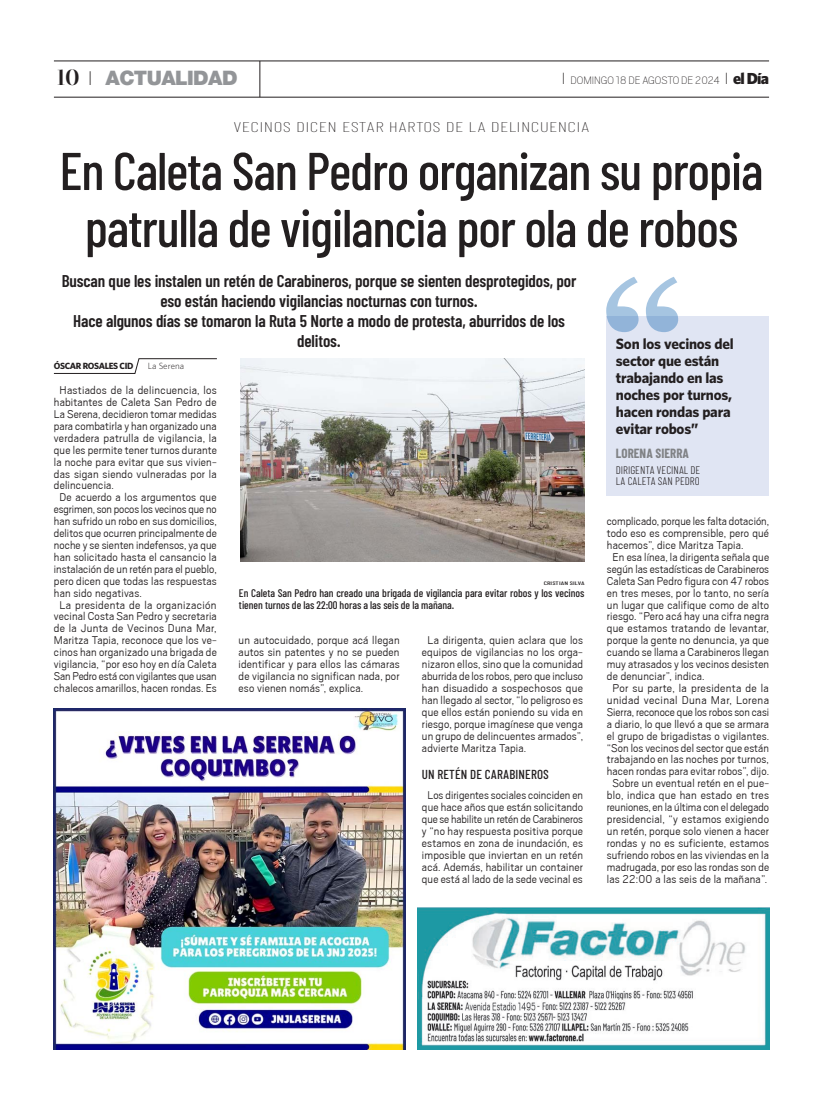
<style>
.page{position:relative;width:823px;height:1106px;background:#fff}
.page>*{position:absolute;margin:0;border:0;box-sizing:border-box;transform-origin:0 0}
.ND_TITULO_PRINCIPAL{font:500 53px/57px "Ashley";letter-spacing:-.02em;color:#231f20;text-align:center}
.t1{font:600 22px "Prumo Display W00";color:#231f20}
.t2{font:900 20px "Helvetica Neue LT Std";letter-spacing:-.03em;color:#939598}
.BAJADA_2021{font:600 17px/20px "Ashley";letter-spacing:-.01em;color:#231f20;text-align:center}
.FRASE_2021{font:700 15px/17px "Whitney";letter-spacing:-.015em;color:#231f20}
.ND_EPIGRAFE{font:100 14px "Ashley";letter-spacing:.02em;color:#231f20;scale:1.4 1}
.ND_SUBTITULO{font:500 13px "Ashley";letter-spacing:.01em;color:#231f20}
.NOMBRE_FRASE_2021{font:700 13px "Ashley";letter-spacing:.005em;color:#808285}
.TEXTO_BASE_2021{font:12.5px/11.9px "Scout";letter-spacing:.015em;color:#231f20;text-align:justify}
.t3{font:300 12px "Scout";color:#231f20}
.ND_PIE_DE_FOTO{font:500 11px/11.9px "Ashley";color:#231f20}
.CARGO_FRASE_2021{font:300 11px "Ashley";letter-spacing:.005em;color:#231f20}
.ND_NOMBRE_PERRIODIST{font:700 9px "Whitney";letter-spacing:-.04em;color:#231f20}
.ND_NOMBRE_PERRIODIST-2{font:300 9px "Whitney";color:#231f20}
.ND_CREDITO_DE_FOTO{font:500 5px "Ashley";letter-spacing:.01em;color:#231f20;scale:1.5 1}
.s1{font-family:"Scout";font-weight:300}
.s2{font-size:18px}
.s3{font-family:"Whitney";font-weight:900;font-size:16px}
</style>
<div class="page">
<hr style="left:54px;top:97px;width:714px;height:1px;background:#231f20">
<hr style="left:259px;top:61px;width:1px;height:36px;background:#231f20">
<hr style="left:54px;top:61px;width:714px;height:1px;background:#231f20">
<img style="left:54px;top:709px;width:351px;height:340px">
<img style="left:417px;top:907px;width:351px;height:142px">
<img style="left:240px;top:358px;width:344px;height:203px">
<div style="left:606px;top:316px;width:162px;height:180px;background:#e0e5f3"></div>
<svg style="left:606px;top:277px;width:71px;height:55px"></svg>
<svg style="left:53px;top:358px;width:164px;height:16px"></svg>
<p class="t1" style="left:57px;top:64px;width:37px">10 <span class="s1">I</span></p>
<p class="t2" style="left:105px;top:66px;width:134px">ACTUALIDAD</p>
<p class="t3" style="left:561px;top:75px;width:209px"><span class="s2">I</span> DOMINGO 18 DE AGOSTO DE 2024 <span class="s2">I</span> <span class="s3">el Día</span></p>
<p class="ND_EPIGRAFE" style="left:233px;top:118px;width:256px">VECINOS DICEN ESTAR HARTOS DE LA DELINCUENCIA</p>
<p class="ND_TITULO_PRINCIPAL" style="left:59px;top:141px;width:705px">En Caleta San Pedro organizan su propia patrulla de vigilancia por ola de robos</p>
<p class="BAJADA_2021" style="left:62px;top:270px;width:516px">Buscan que les instalen un retén de Carabineros, porque se sienten desprotegidos, por eso están haciendo vigilancias nocturnas con turnos.</p>
<p class="BAJADA_2021" style="left:73px;top:310px;width:493px">Hace algunos días se tomaron la Ruta 5 Norte a modo de protesta, aburridos de los delitos.</p>
<p class="TEXTO_BASE_2021" style="left:54px;top:384px;width:164px;text-indent:6px">Hastiados de la delincuencia, los habitantes de Caleta San Pedro de La Serena, decidieron tomar medidas para combatirla y han organizado una verdadera patrulla de vigilancia, la que les permite tener turnos durante la noche para evitar que sus vivien&shy;das sigan siendo vulneradas por la delincuencia.</p>
<p class="TEXTO_BASE_2021" style="left:54px;top:491px;width:164px;text-indent:6px">De acuerdo a los argumentos que esgrimen, son pocos los vecinos que no han sufrido un robo en sus domicilios, delitos que ocurren principalmente de noche y se sienten indefensos, ya que han solicitado hasta el cansancio la instalación de un retén para el pueblo, pero dicen que todas las respuestas han sido negativas.</p>
<p class="TEXTO_BASE_2021" style="left:54px;top:599px;width:164px;text-align:center">La presidenta de la organización vecinal Costa San Pedro y secretaria de la Junta de Vecinos Duna Mar, Maritza Tapia, reconoce que los ve&shy;cinos han organizado una brigada de vigilancia, “por eso hoy en día Caleta San Pedro está con vigilantes que usan chalecos amarillos, hacen rondas. Es</p>
<p class="ND_NOMBRE_PERRIODIST" style="left:54px;top:360px;width:81px">ÓSCAR ROSALES CID</p>
<p class="ND_NOMBRE_PERRIODIST-2" style="left:148px;top:361px;width:38px">La Serena</p>
<p class="ND_CREDITO_DE_FOTO" style="left:543px;top:580px;width:29px">CRISTIAN SILVA</p>
<p class="ND_PIE_DE_FOTO" style="left:239px;top:586px;width:347px">En Caleta San Pedro han creado una brigada de vigilancia para evitar robos y los vecinos tienen turnos de las 22:00 horas a las seis de la mañana.</p>
<p class="TEXTO_BASE_2021" style="left:238px;top:634px;width:162px">un autocuidado, porque acá llegan autos sin patentes y no se pueden identificar y para ellos las cámaras de vigilancia no significan nada, por eso vienen nomás”, explica.</p>
<p class="TEXTO_BASE_2021" style="left:421px;top:634px;width:162px;text-indent:6px">La dirigenta, quien aclara que los equipos de vigilancias no los orga&shy;nizaron ellos, sino que la comunidad aburrida de los robos, pero que incluso han disuadido a sospechosos que han llegado al sector, “lo peligroso es que ellos están poniendo su vida en riesgo, porque imagínese que venga un grupo de delincuentes armados”, advierte Maritza Tapia.</p>
<p class="ND_SUBTITULO" style="left:421px;top:766px;width:128px">UN RETÉN DE CARABINEROS</p>
<p class="TEXTO_BASE_2021" style="left:421px;top:789px;width:162px;text-align:center">Los dirigentes sociales coinciden en que hace años que están solicitando que se habilite un retén de Carabineros y “no hay respuesta positiva porque estamos en zona de inundación, es imposible que inviertan en un retén acá. Además, habilitar un container que está al lado de la sede vecinal es</p>
<p class="FRASE_2021" style="left:615px;top:335px;width:119px">Son los vecinos del sector que están trabajando en las noches por turnos, hacen rondas para evitar robos”</p>
<p class="NOMBRE_FRASE_2021" style="left:615px;top:445px;width:75px">LORENA SIERRA</p>
<p class="CARGO_FRASE_2021" style="left:615px;top:463px;width:86px">DIRIGENTA VECINAL DE</p>
<p class="CARGO_FRASE_2021" style="left:615px;top:474px;width:86px">LA CALETA SAN PEDRO</p>
<p class="TEXTO_BASE_2021" style="left:606px;top:515px;width:164px">complicado, porque les falta dotación, todo eso es comprensible, pero qué hacemos”, dice Maritza Tapia.</p>
<p class="TEXTO_BASE_2021" style="left:606px;top:551px;width:164px;text-indent:6px">En esa línea, la dirigenta señala que según las estadísticas de Carabineros Caleta San Pedro figura con 47 robos en tres meses, por lo tanto, no sería un lugar que califique como de alto riesgo. “Pero acá hay una cifra negra que estamos tratando de levantar, porque la gente no denuncia, ya que cuando se llama a Carabineros llegan muy atrasados y los vecinos desisten de denunciar”, indica.</p>
<p class="TEXTO_BASE_2021" style="left:606px;top:682px;width:164px;text-align:center">Por su parte, la presidenta de la unidad vecinal Duna Mar, Lorena Sierra, reconoce que los robos son casi a diario, lo que llevó a que se armara el grupo de brigadistas o vigilantes. “Son los vecinos del sector que están trabajando en las noches por turnos, hacen rondas para evitar robos”, dijo.</p>
<p class="TEXTO_BASE_2021" style="left:606px;top:777px;width:164px;text-align:center">Sobre un eventual retén en el pue&shy;blo, indica que han estado en tres reuniones, en la última con el delegado presidencial, “y estamos exigiendo un retén, porque solo vienen a hacer rondas y no es suficiente, estamos sufriendo robos en las viviendas en la madrugada, por eso las rondas son de las 22:00 a las seis de la mañana”.</p>
</div>
